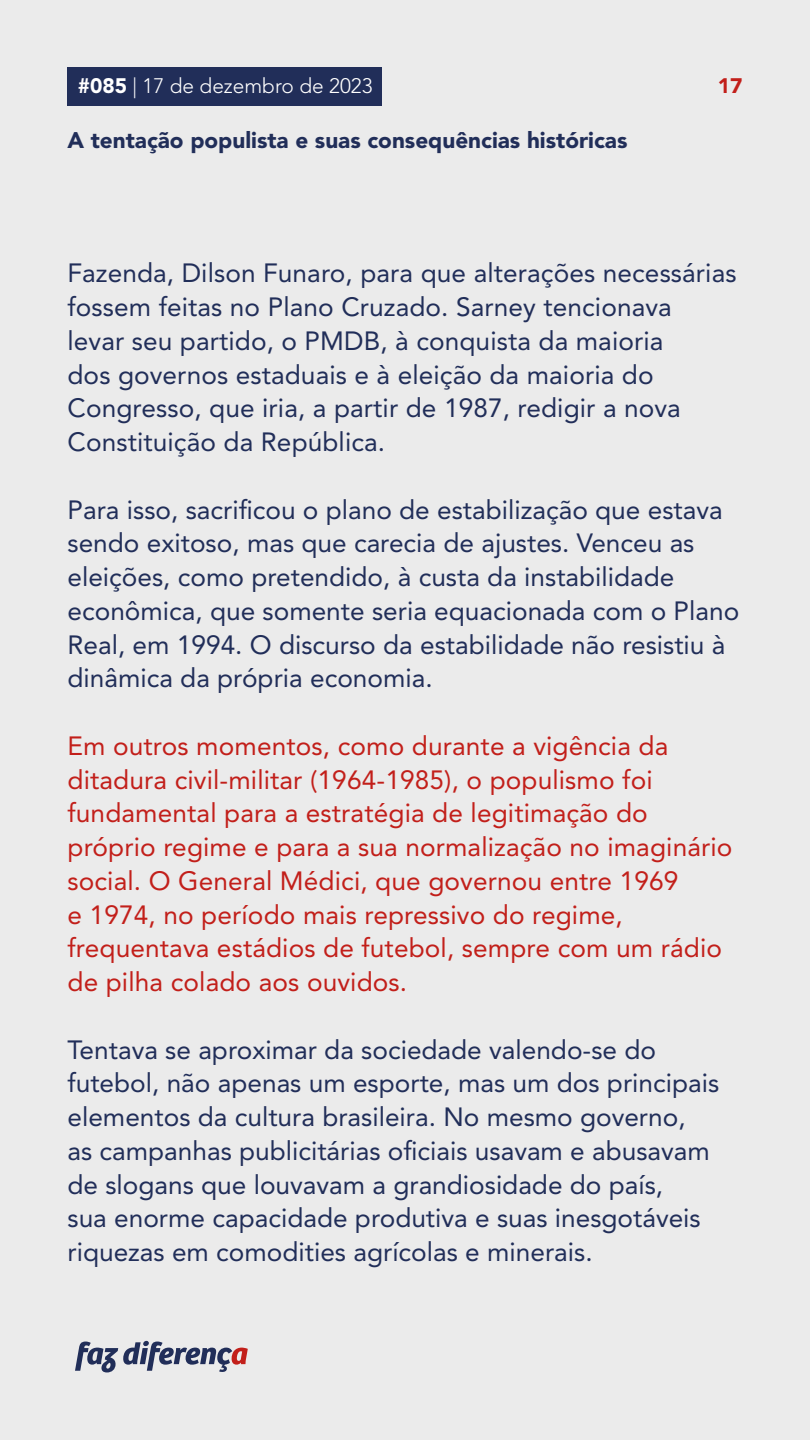
<style>
.page{position:relative;width:810px;height:1440px;background:#ebebeb}
.page>*{position:absolute;margin:0;border:0;box-sizing:border-box;transform-origin:0 0}
.TEXTO{font:26.25px/33.8px "Avenir LT Std";color:#212e59}
.TEXTO-2{font:26.25px/33.8px "Avenir LT Std";letter-spacing:.005em;color:#c21f1a}
.TITULO-TOPO{font:900 22.5px "Avenir LT Std";color:#212e59}
.t1{font:300 20.92px "Avenir LT Std";color:#fff}
.t2{font:900 20.92px "Avenir LT Std";color:#c21f1a}
.s1{font-weight:900}
</style>
<div class="page">
<div style="left:68px;top:68px;width:314px;height:38px;background:#212e59"></div>
<svg style="left:75px;top:1341px;width:173px;height:31px"></svg>
<p class="t1" style="left:78px;top:74px;width:297px"><span class="s1">#085</span> | 17 de dezembro de 2023</p>
<p class="t2" style="left:718px;top:74px;width:26px">17</p>
<p class="TITULO-TOPO" style="left:68px;top:126px;width:561px">A tentação populista e suas consequências históricas</p>
<p class="TEXTO" style="left:68px;top:257px;width:671px">Fazenda, Dilson Funaro, para que alterações necessárias fossem feitas no Plano Cruzado. Sarney tencionava<br>levar seu partido, o PMDB, à conquista da maioria<br>dos governos estaduais e à eleição da maioria do Congresso, que iria, a partir de 1987, redigir a nova Constituição da República.</p>
<p class="TEXTO" style="left:68px;top:493px;width:673px">Para isso, sacrificou o plano de estabilização que estava sendo exitoso, mas que carecia de ajustes. Venceu as eleições, como pretendido, à custa da instabilidade econômica, que somente seria equacionada com o Plano Real, em 1994. O discurso da estabilidade não resistiu à dinâmica da própria economia.</p>
<p class="TEXTO-2" style="left:68px;top:729px;width:667px">Em outros momentos, como durante a vigência da ditadura civil-militar (1964-1985), o populismo foi fundamental para a estratégia de legitimação do próprio regime e para a sua normalização no imaginário social. O General Médici, que governou entre 1969<br>e 1974, no período mais repressivo do regime, frequentava estádios de futebol, sempre com um rádio de pilha colado aos ouvidos.</p>
<p class="TEXTO" style="left:68px;top:1033px;width:653px">Tentava se aproximar da sociedade valendo-se do futebol, não apenas um esporte, mas um dos principais elementos da cultura brasileira. No mesmo governo,<br>as campanhas publicitárias oficiais usavam e abusavam de slogans que louvavam a grandiosidade do país,<br>sua enorme capacidade produtiva e suas inesgotáveis riquezas em comodities agrícolas e minerais.</p>
</div>
